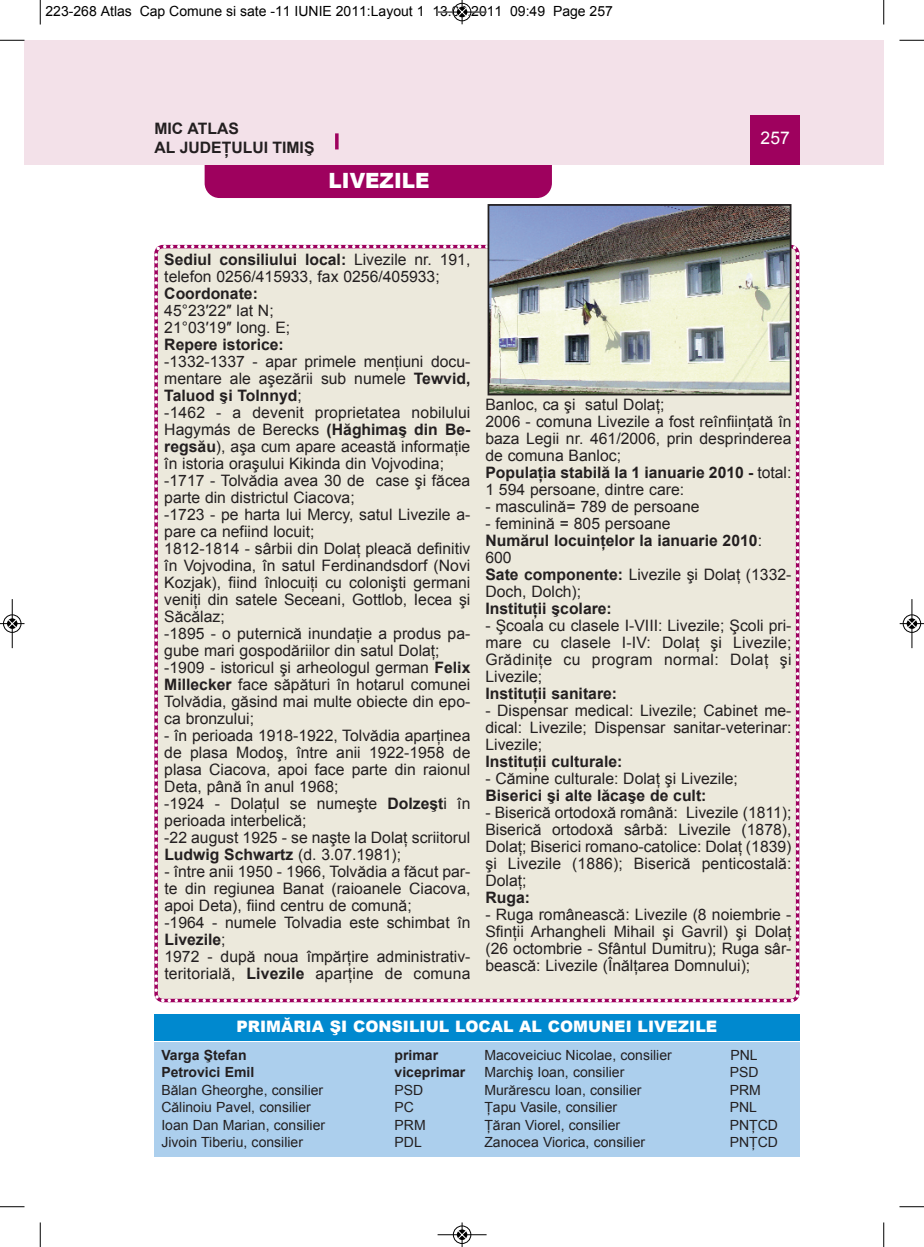
<style>
.page{position:relative;width:924px;height:1247px;background:#fff}
.page>*{position:absolute;margin:0;border:0;box-sizing:border-box;transform-origin:0 0}
.t1{font:900 21px "Arial";color:#fff;scale:.95 1}
.t2{font:17.5px "Arial";color:#fff}
.t3{font:15.75px/17px "Arial";color:#231f20}
.t4{font:700 15.75px/18.9px "Arial";color:#231f20}
.t5{font:900 15.75px "Arial";color:#fff}
.t6{font:14px "Arial";color:#231f20}
.t7{font:14px "Arial";color:#000}
.t8{font:700 14px "Arial";color:#231f20}
.s1{font-weight:700}
</style>
<div class="page">
<div style="left:24px;top:40px;width:16px;height:124px;background:#f3e1e9"></div>
<div style="left:205px;top:135px;width:347px;height:63px;background:#9e015e;border-radius:15px"></div>
<div style="left:40px;top:40px;width:844px;height:124px;background:#f3e1e9"></div>
<div style="left:750px;top:115px;width:50px;height:49px;background:#9e015e"></div>
<svg style="left:335px;top:133px;width:4px;height:16px"></svg>
<div style="left:154px;top:242px;width:646px;height:761px;background:#ece9dc"></div>
<svg style="left:161px;top:998px;width:4px;height:4px"></svg>
<div style="left:154px;top:1042px;width:645px;height:114px;background:#accfed"></div>
<div style="left:154px;top:1014px;width:645px;height:27px;background:#0089cf"></div>
<img style="left:490px;top:207px;width:298px;height:185px">
<div style="left:487px;top:204px;width:304px;height:191px;border:2px solid #231f20"></div>
<svg style="left:40px;top:0;width:1px;height:24px"></svg>
<svg style="left:0;top:40px;width:24px;height:1px"></svg>
<svg style="left:883px;top:0;width:1px;height:24px"></svg>
<svg style="left:899px;top:40px;width:25px;height:1px"></svg>
<svg style="left:40px;top:1222px;width:1px;height:24px"></svg>
<svg style="left:0;top:1206px;width:24px;height:1px"></svg>
<svg style="left:883px;top:1222px;width:1px;height:24px"></svg>
<svg style="left:899px;top:1206px;width:25px;height:1px"></svg>
<hr style="left:438px;top:12px;width:48px;height:1px;background:#000">
<div style="left:453px;top:3px;width:18px;height:18px;border:1px solid #000;border-radius:50%"></div>
<svg style="left:458px;top:0;width:8px;height:24px"></svg>
<hr style="left:438px;top:1234px;width:48px;height:1px;background:#000">
<div style="left:453px;top:1225px;width:18px;height:18px;border:1px solid #000;border-radius:50%"></div>
<svg style="left:458px;top:1222px;width:8px;height:24px"></svg>
<div style="left:3px;top:614px;width:19px;height:19px;border:1px solid #fff;border-radius:50%"></div>
<hr style="left:12px;top:599px;width:1px;height:49px;background:#000">
<div style="left:3px;top:614px;width:18px;height:18px;border:1px solid #000;border-radius:50%"></div>
<svg style="left:0;top:619px;width:24px;height:9px"></svg>
<div style="left:902px;top:614px;width:19px;height:19px;border:1px solid #fff;border-radius:50%"></div>
<hr style="left:911px;top:599px;width:1px;height:49px;background:#000">
<div style="left:903px;top:614px;width:18px;height:18px;border:1px solid #000;border-radius:50%"></div>
<svg style="left:900px;top:619px;width:24px;height:9px"></svg>
<p class="t7" style="left:46px;top:3px;width:569px">223-268 Atlas Cap Comune si sate -11 IUNIE 2011:Layout 1 13.06.2011 09:49 Page 257</p>
<p class="t4" style="left:154px;top:119px;width:162px">MIC ATLAS<br>AL JUDEŢULUI TIMIŞ</p>
<h1 class="t1" style="left:329px;top:165px;width:108px">LIVEZILE</h1>
<p class="t2" style="left:760px;top:128px;width:31px">257</p>
<p class="t3" style="left:164px;top:251px;width:308px"><span class="s1">Sediul consiliului local:</span> Livezile nr. 191, telefon 0256/415933, fax 0256/405933;</p>
<p class="t4" style="left:164px;top:284px;width:95px">Coordonate:</p>
<p class="t3" style="left:164px;top:302px;width:128px">45°23′22″ lat N;<br>21°03′19″ long. E;</p>
<p class="t4" style="left:164px;top:335px;width:121px">Repere istorice:</p>
<p class="t3" style="left:164px;top:353px;width:308px">-1332-1337 - apar primele menţiuni docu&shy;mentare ale aşezării sub numele <span class="s1">Tewvid, Taluod şi Tolnnyd</span>;<br>-1462 - a devenit proprietatea nobilului Hagymás de Berecks <span class="s1">(Hăghimaş din Be&shy;regsău</span>), aşa cum apare această informaţie în istoria oraşului Kikinda din Vojvodina; -1717 - Tolvădia avea 30 de case şi făcea parte din districtul Ciacova;<br>-1723 - pe harta lui Mercy, satul Livezile a&shy;pare ca nefiind locuit;<br>1812-1814 - sârbii din Dolaţ pleacă definitiv în Vojvodina, în satul Ferdinandsdorf (Novi Kozjak), fiind înlocuiţi cu colonişti germani veniţi din satele Seceani, Gottlob, Iecea şi Săcălaz;<br>-1895 - o puternică inundaţie a produs pa&shy;gube mari gospodăriilor din satul Dolaţ; -1909 - istoricul şi arheologul german <span class="s1">Felix Millecker</span> face săpături în hotarul comunei Tolvădia, găsind mai multe obiecte din epo&shy;ca bronzului;</p>
<p class="t3" style="left:164px;top:726px;width:308px">- în perioada 1918-1922, Tolvădia aparţinea de plasa Modoş, între anii 1922-1958 de plasa Ciacova, apoi face parte din raionul Deta, până în anul 1968;<br>-1924 - Dolaţul se numeşte <span class="s1">Dolzeşt</span>i în perioada interbelică;<br>-22 august 1925 - se naşte la Dolaţ scriitorul <span class="s1">Ludwig Schwartz</span> (d. 3.07.1981);</p>
<p class="t3" style="left:164px;top:862px;width:308px">- între anii 1950 - 1966, Tolvădia a făcut par&shy;te din regiunea Banat (raioanele Ciacova, apoi Deta), fiind centru de comună;<br>-1964 - numele Tolvadia este schimbat în <span class="s1">Livezile</span>;<br>1972 - după noua împărţire administrativ&shy;teritorială, <span class="s1">Livezile</span> aparţine de comuna</p>
<p class="t3" style="left:485px;top:396px;width:308px">Banloc, ca şi satul Dolaţ;<br>2006 - comuna Livezile a fost reînfiinţată în baza Legii nr. 461/2006, prin desprinderea de comuna Banloc;<br><span class="s1">Populaţia stabilă la 1 ianuarie 2010 -</span> total:<br>1 594 persoane, dintre care:</p>
<p class="t3" style="left:485px;top:498px;width:216px">- masculină= 789 de persoane</p>
<p class="t3" style="left:485px;top:515px;width:308px">- feminină = 805 persoane<br><span class="s1">Numărul locuinţelor la ianuarie 2010</span>:<br>600<br><span class="s1">Sate componente:</span> Livezile şi Dolaţ (1332-<br>Doch, Dolch);</p>
<p class="t4" style="left:485px;top:599px;width:128px">Instituţii şcolare:</p>
<p class="t3" style="left:485px;top:617px;width:308px;text-align:justify">- Şcoala cu clasele I-VIII: Livezile; Şcoli pri&shy;mare cu clasele I-IV: Dolaţ şi Livezile; Grădiniţe cu program normal: Dolaţ şi Livezile;</p>
<p class="t4" style="left:485px;top:684px;width:133px">Instituţii sanitare:</p>
<p class="t3" style="left:485px;top:702px;width:308px;text-align:justify">- Dispensar medical: Livezile; Cabinet me&shy;dical: Livezile; Dispensar sanitar-veterinar:<br>Livezile;</p>
<p class="t4" style="left:485px;top:752px;width:138px">Instituţii culturale:</p>
<p class="t3" style="left:485px;top:770px;width:254px">- Cămine culturale: Dolaţ şi Livezile;</p>
<p class="t4" style="left:485px;top:786px;width:223px">Biserici şi alte lăcaşe de cult:</p>
<p class="t3" style="left:485px;top:804px;width:308px;text-align:justify">- Biserică ortodoxă română: Livezile (1811); Biserică ortodoxă sârbă: Livezile (1878), Dolaţ; Biserici romano-catolice: Dolaţ (1839) şi Livezile (1886); Biserică penticostală:<br>Dolaţ;</p>
<p class="t4" style="left:485px;top:888px;width:46px">Ruga:</p>
<p class="t3" style="left:485px;top:905px;width:308px;text-align:justify">- Ruga românească: Livezile (8 noiembrie - Sfinţii Arhangheli Mihail şi Gavril) şi Dolaţ (26 octombrie - Sfântul Dumitru); Ruga sâr&shy;bească: Livezile (Înălţarea Domnului);</p>
<p class="t5" style="left:236px;top:1014px;width:482px">PRIMĂRIA ŞI CONSILIUL LOCAL AL COMUNEI LIVEZILE</p>
<p class="t8" style="left:161px;top:1046px;width:87px">Varga Ştefan</p>
<p class="t8" style="left:394px;top:1046px;width:45px">primar</p>
<p class="t8" style="left:161px;top:1064px;width:94px">Petrovici Emil</p>
<p class="t8" style="left:394px;top:1064px;width:72px">viceprimar</p>
<p class="t6" style="left:161px;top:1081px;width:163px">Bălan Gheorghe, consilier</p>
<p class="t6" style="left:394px;top:1081px;width:30px">PSD</p>
<p class="t6" style="left:161px;top:1099px;width:151px">Călinoiu Pavel, consilier</p>
<p class="t6" style="left:394px;top:1099px;width:21px">PC</p>
<p class="t6" style="left:161px;top:1116px;width:165px">Ioan Dan Marian, consilier</p>
<p class="t6" style="left:394px;top:1116px;width:33px">PRM</p>
<p class="t6" style="left:161px;top:1134px;width:143px">Jivoin Tiberiu, consilier</p>
<p class="t6" style="left:395px;top:1134px;width:29px">PDL</p>
<p class="t6" style="left:484px;top:1046px;width:189px">Macoveiciuc Nicolae, consilier</p>
<p class="t6" style="left:730px;top:1046px;width:29px">PNL</p>
<p class="t6" style="left:484px;top:1064px;width:142px">Marchiş Ioan, consilier</p>
<p class="t6" style="left:730px;top:1064px;width:30px">PSD</p>
<p class="t6" style="left:484px;top:1081px;width:159px">Murărescu Ioan, consilier</p>
<p class="t6" style="left:730px;top:1081px;width:33px">PRM</p>
<p class="t6" style="left:484px;top:1099px;width:134px">Ţapu Vasile, consilier</p>
<p class="t6" style="left:730px;top:1099px;width:29px">PNL</p>
<p class="t6" style="left:484px;top:1116px;width:137px">Ţăran Viorel, consilier</p>
<p class="t6" style="left:730px;top:1116px;width:50px">PNŢCD</p>
<p class="t6" style="left:484px;top:1134px;width:162px">Zanocea Viorica, consilier</p>
<p class="t6" style="left:730px;top:1134px;width:50px">PNŢCD</p>
</div>
